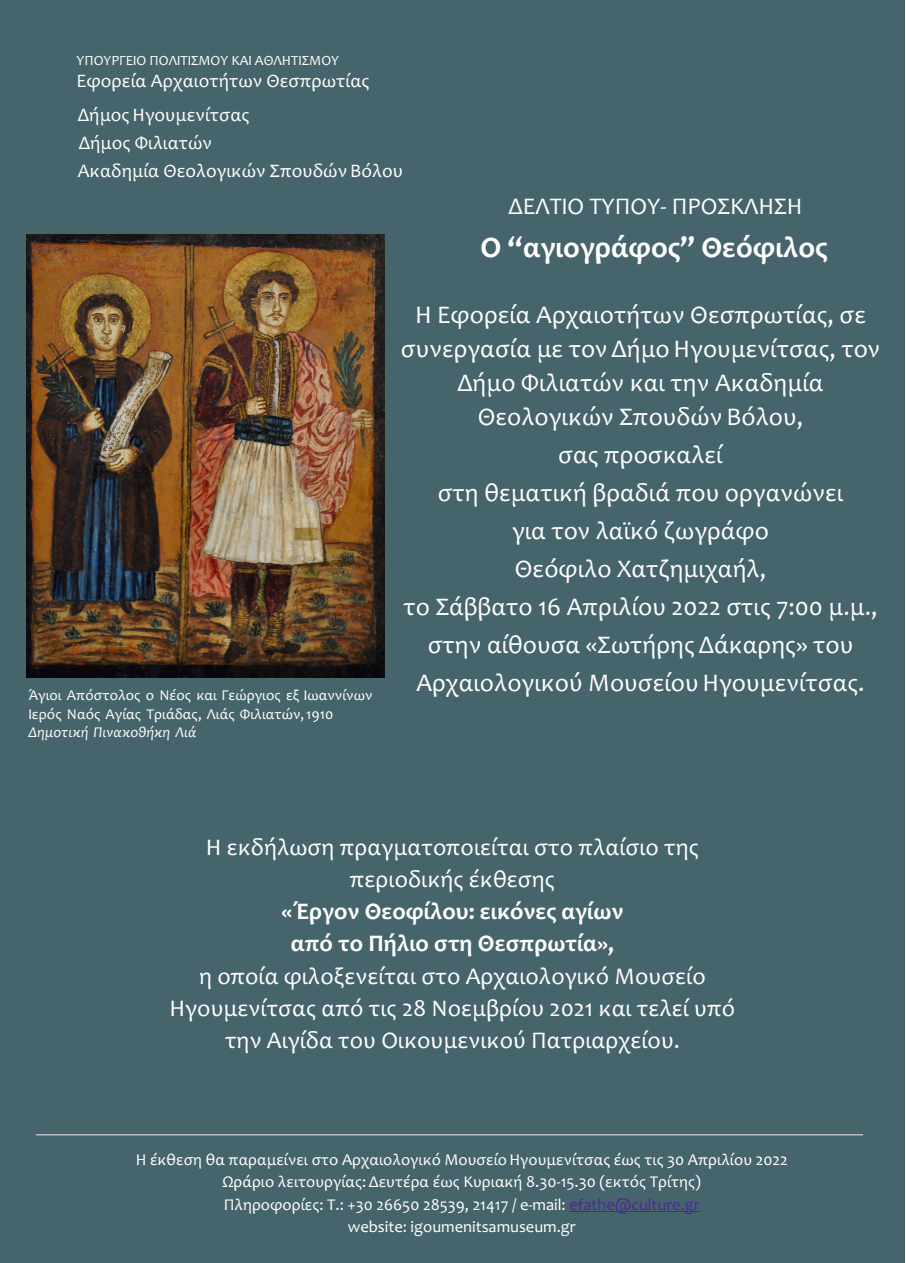
<style>
.page{position:relative;width:906px;height:1263px;background:#fff}
.page>*{position:absolute;margin:0;border:0;box-sizing:border-box;transform-origin:0 0}
.t1{font:700 30px "Candara";color:#fff}
.t2{font:25.5px/38px "Candara";color:#fff;text-align:center}
.t3{font:24px/32.2px "Candara";color:#fff;text-align:center}
.t4{font:700 24px/32.2px "Candara";color:#fff;text-align:center}
.t5{font:19.2px/33.5px "Candara";color:#fff}
.t6{font:16.5px/22.2px "Candara";color:#fff;text-align:center}
.t7{font:15px/18.3px "Candara";color:#fff}
.t8{font:italic 15px "Candara";color:#fff}
.t9{font:14.25px "Candara";color:#fff}
.s1{color:#51239d}
</style>
<div class="page">
<div style="left:0;top:0;width:905px;height:1263px;background:#46646b"></div>
<hr style="left:36px;top:1134px;width:827px;height:1px;background:#ececec">
<hr style="left:569px;top:1211px;width:130px;height:1px;background:#51239d">
<img style="left:27px;top:235px;width:357px;height:442px">
<p class="t9" style="left:77px;top:55px;width:264px">ΥΠΟΥΡΓΕΙΟ ΠΟΛΙΤΙΣΜΟΥ ΚΑΙ ΑΘΛΗΤΙΣΜΟΥ</p>
<p class="t5" style="left:77px;top:66px;width:295px">Εφορεία Αρχαιοτήτων Θεσπρωτίας<br>Δήμος Ηγουμενίτσας</p>
<p class="t5" style="left:78px;top:156px;width:327px">Ακαδημία Θεολογικών Σπουδών Βόλου</p>
<p class="t5" style="left:79px;top:128px;width:135px">Δήμος Φιλιατών</p>
<p class="t3" style="left:508px;top:192px;width:295px">ΔΕΛΤΙΟ ΤΥΠΟΥ- ΠΡΟΣΚΛΗΣΗ</p>
<p class="t1" style="left:480px;top:235px;width:348px">Ο “αγιογράφος” Θεόφιλος</p>
<p class="t7" style="left:28px;top:688px;width:345px">Άγιοι Απόστολος ο Νέος και Γεώργιος εξ Ιωαννίνων<br>Ιερός Ναός Αγίας Τριάδας, Λιάς Φιλιατών,1910</p>
<p class="t8" style="left:28px;top:726px;width:170px">Δημοτική Πινακοθήκη Λιά</p>
<p class="t2" style="left:401px;top:300px;width:480px;line-height:34.2px">Η Εφορεία Αρχαιοτήτων Θεσπρωτίας, σε συνεργασία με τον Δήμο Ηγουμενίτσας, τον Δήμο Φιλιατών και την Ακαδημία Θεολογικών Σπουδών Βόλου,</p>
<p class="t2" style="left:403px;top:439px;width:475px">σας προσκαλεί<br>στη θεματική βραδιά που οργανώνει<br>για τον λαϊκό ζωγράφο<br>Θεόφιλο Χατζημιχαήλ,<br>το Σάββατο 16 Απριλίου 2022 στις 7:00 μ.μ., στην αίθουσα «Σωτήρης Δάκαρης» του<br>Αρχαιολογικού Μουσείου Ηγουμενίτσας.</p>
<p class="t3" style="left:206px;top:833px;width:495px">Η εκδήλωση πραγματοποιείται στο πλαίσιο της περιοδικής έκθεσης</p>
<p class="t4" style="left:281px;top:898px;width:343px">«Έργον Θεοφίλου: εικόνες αγίων από το Πήλιο στη Θεσπρωτία»,</p>
<p class="t3" style="left:170px;top:962px;width:567px">η οποία φιλοξενείται στο Αρχαιολογικό Μουσείο<br>Ηγουμενίτσας από τις 28 Νοεμβρίου 2021 και τελεί υπό την Αιγίδα του Οικουμενικού Πατριαρχείου.</p>
<p class="t6" style="left:136px;top:1150px;width:653px">H έκθεση θα παραμείνει στο Αρχαιολογικό Μουσείο Ηγουμενίτσας έως τις 30 Απριλίου 2022<br>Ωράριο λειτουργίας: Δευτέρα έως Κυριακή 8.30-15.30 (εκτός Τρίτης)<br>Πληροφορίες: T.: +30 26650 28539, 21417 / e-mail: <span class="s1">efathe@culture.gr<br></span>website: igoumenitsamuseum.gr</p>
</div>
